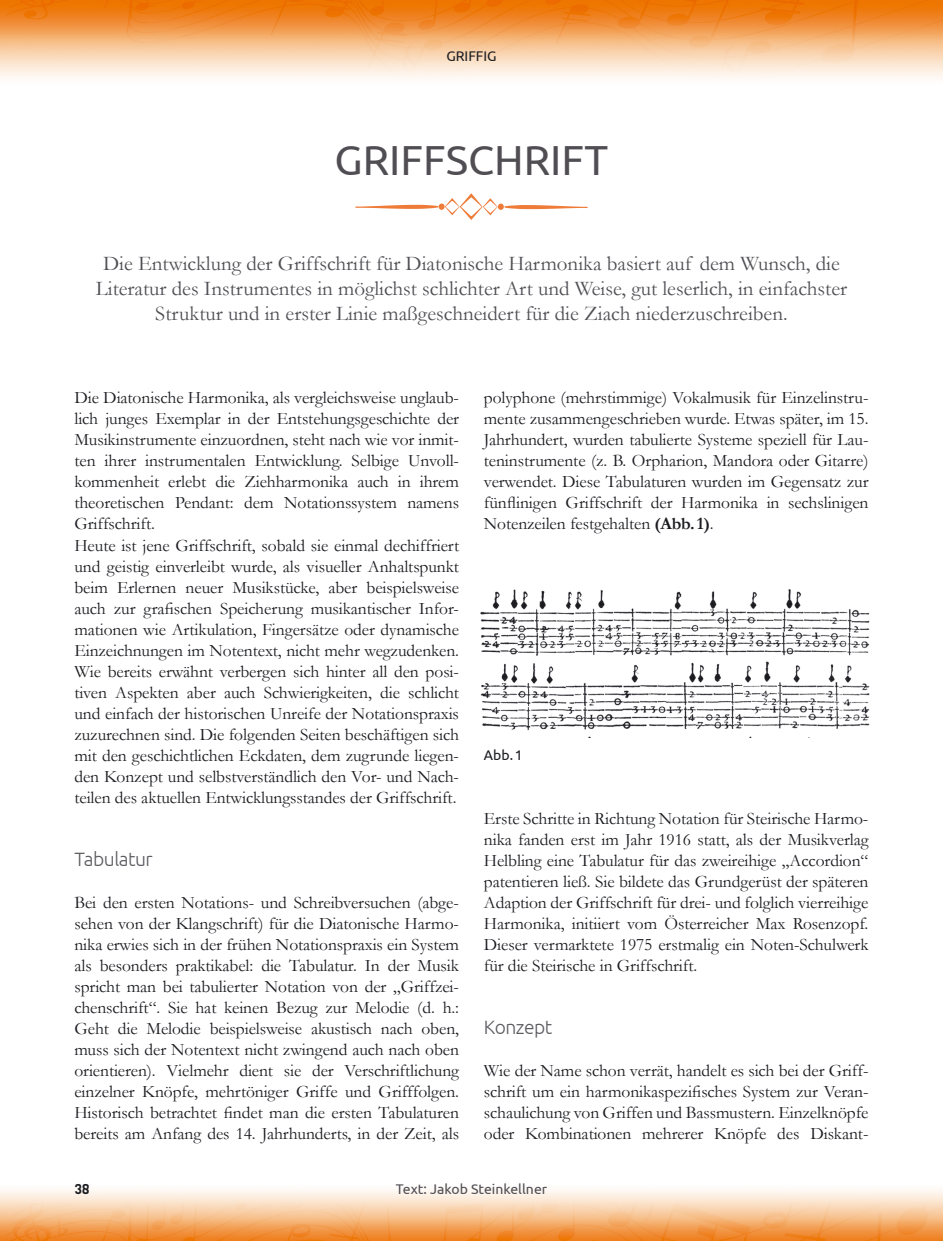
<style>
.page{position:relative;width:943px;height:1241px;background:#fff}
.page>*{position:absolute;margin:0;border:0;box-sizing:border-box;transform-origin:0 0}
.t1{font:42px "Ubuntu";color:#504e53}
.t2{font:21px/25.2px "Garamond";color:#504e53;text-align:center}
.t3{font:300 19.25px "Ubuntu";letter-spacing:-.025em;color:#5c5b60}
.t4{font:17.5px/21px "Garamond";letter-spacing:-.005em;color:#1b1c20;text-align:justify}
.t5{font:14px "Ubuntu";color:#504e53}
.t6{font:14px "Ubuntu";color:#1b1c20}
.t7{font:14px "Viga";color:#1b1c20}
.s1{font-weight:700}
</style>
<div class="page">
<img style="left:0;top:1189px;width:943px;height:51px">
<img style="left:0;top:0;width:943px;height:79px">
<svg style="left:355px;top:205px;width:83px;height:4px"></svg>
<svg style="left:504px;top:205px;width:83px;height:4px"></svg>
<svg style="left:445px;top:193px;width:52px;height:27px"></svg>
<svg style="left:438px;top:203px;width:7px;height:7px"></svg>
<svg style="left:497px;top:203px;width:7px;height:7px"></svg>
<img style="left:480px;top:589px;width:390px;height:148px">
<p class="t6" style="left:446px;top:47px;width:52px">GRIFFIG</p>
<h1 class="t1" style="left:334px;top:135px;width:275px">GRIFFSCHRIFT</h1>
<p class="t2" style="left:96px;top:250px;width:752px">Die Entwicklung der Griffschrift für Diatonische Harmonika basiert auf dem Wunsch, die<br>Literatur des Instrumentes in möglichst schlichter Art und Weise, gut leserlich, in einfachster<br>Struktur und in erster Linie maßgeschneidert für die Ziach niederzuschreiben.</p>
<p class="t4" style="left:74px;top:387px;width:386px;text-align:left">Die Diatonische Harmonika, als vergleichsweise unglaub&shy;lich junges Exemplar in der Entstehungsgeschichte der Musikinstrumente einzuordnen, steht nach wie vor inmit&shy;ten ihrer instrumentalen Entwicklung. Selbige Unvoll&shy;kommenheit erlebt die Ziehharmonika auch in ihrem theoretischen Pendant: dem Notationssystem namens Griffschrift.<br>Heute ist jene Griffschrift, sobald sie einmal dechiffriert und geistig einverleibt wurde, als visueller Anhaltspunkt beim Erlernen neuer Musikstücke, aber beispielsweise auch zur grafischen Speicherung musikantischer Infor&shy;mationen wie Artikulation, Fingersätze oder dynamische Einzeichnungen im Notentext, nicht mehr wegzudenken.<br>Wie bereits erwähnt verbergen sich hinter all den posi&shy;tiven Aspekten aber auch Schwierigkeiten, die schlicht und einfach der historischen Unreife der Notationspraxis zuzurechnen sind. Die folgenden Seiten beschäftigen sich mit den geschichtlichen Eckdaten, dem zugrunde liegen&shy;den Konzept und selbstverständlich den Vor- und Nach&shy;teilen des aktuellen Entwicklungsstandes der Griffschrift.</p>
<p class="t3" style="left:74px;top:847px;width:80px">Tabulatur</p>
<p class="t4" style="left:74px;top:891px;width:386px">Bei den ersten Notations- und Schreibversuchen (abge&shy;sehen von der Klangschrift) für die Diatonische Harmo&shy;nika erwies sich in der frühen Notationspraxis ein System als besonders praktikabel: die Tabulatur. In der Musik spricht man bei tabulierter Notation von der „Griffzei&shy;chenschrift“. Sie hat keinen Bezug zur Melodie (d. h.:<br>Geht die Melodie beispielsweise akustisch nach oben, muss sich der Notentext nicht zwingend auch nach oben orientieren). Vielmehr dient sie der Verschriftlichung einzelner Knöpfe, mehrtöniger Griffe und Grifffolgen.<br>Historisch betrachtet findet man die ersten Tabulaturen bereits am Anfang des 14. Jahrhunderts, in der Zeit, als</p>
<p class="t4" style="left:484px;top:387px;width:386px">polyphone (mehrstimmige) Vokalmusik für Einzelinstru&shy;mente zusammengeschrieben wurde. Etwas später, im 15.<br>Jahrhundert, wurden tabulierte Systeme speziell für Lau&shy;teninstrumente (z. B. Orpharion, Mandora oder Gitarre) verwendet. Diese Tabulaturen wurden im Gegensatz zur fünflinigen Griffschrift der Harmonika in sechslinigen Notenzeilen festgehalten <span class="s1">(Abb.1)</span>.</p>
<p class="t6" style="left:484px;top:746px;width:40px">Abb.1</p>
<p class="t4" style="left:484px;top:807px;width:386px">Erste Schritte in Richtung Notation für Steirische Harmo&shy;nika fanden erst im Jahr 1916 statt, als der Musikverlag Helbling eine Tabulatur für das zweireihige „Accordion“ patentieren ließ. Sie bildete das Grundgerüst der späteren Adaption der Griffschrift für drei- und folglich vierreihige Harmonika, initiiert vom Österreicher Max Rosenzopf.<br>Dieser vermarktete 1975 erstmalig ein Noten-Schulwerk für die Steirische in Griffschrift.</p>
<p class="t3" style="left:484px;top:1015px;width:70px">Konzept</p>
<p class="t4" style="left:484px;top:1059px;width:386px">Wie der Name schon verrät, handelt es sich bei der Griff&shy;schrift um ein harmonikaspezifisches System zur Veran&shy;schaulichung von Griffen und Bassmustern. Einzelknöpfe oder Kombinationen mehrerer Knöpfe des Diskant-</p>
<p class="t7" style="left:74px;top:1179px;width:17px">38</p>
<p class="t5" style="left:396px;top:1179px;width:153px">Text: Jakob Steinkellner</p>
</div>
